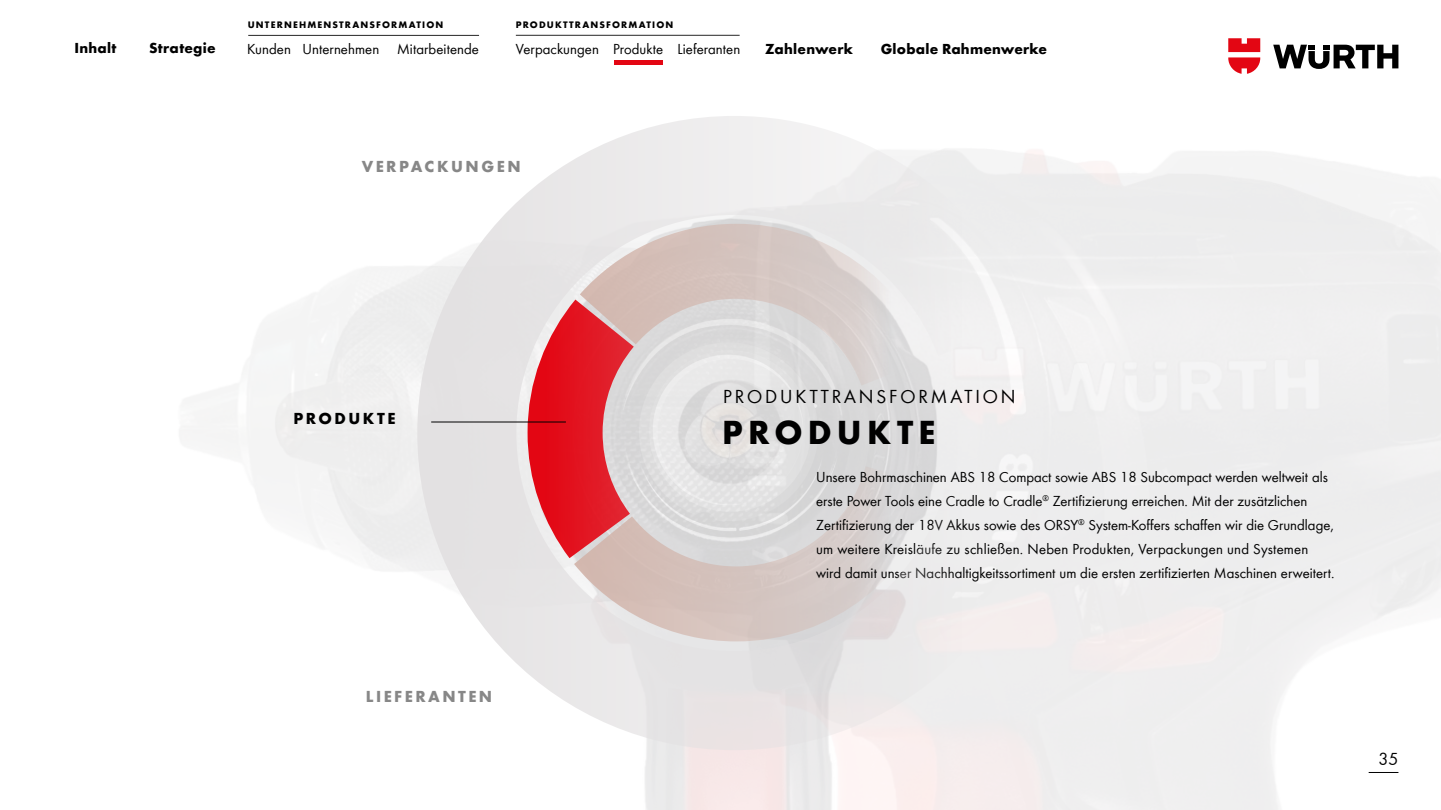
<style>
.page{position:relative;width:1441px;height:810px;background:#fff}
.page>*{position:absolute;margin:0;border:0;box-sizing:border-box;transform-origin:0 0}
.t1{font:700 34.5px "Wuerth";letter-spacing:.15em;color:#000}
.t2{font:19.5px "Wuerth";letter-spacing:.15em;color:#000}
.t3{font:18px "Wuerth";color:#000}
.t4{font:700 16.5px "Wuerth";letter-spacing:.15em;color:#878787}
.t5{font:700 16.5px "Wuerth";letter-spacing:.15em;color:#000}
.t6{font:15px/24px "Wuerth";color:#000}
.t7{font:700 15px "Wuerth";letter-spacing:.015em;color:#000}
.t8{font:700 9.75px "Wuerth";letter-spacing:.115em;color:#000}
</style>
<div class="page">
<div style="left:0;top:0;width:1440px;height:810px;background:linear-gradient(to bottom,#fbfbfb,#f6f5f5)"></div>
<svg style="left:404px;top:105px;width:650px;height:647px"></svg>
<hr style="left:431px;top:422px;width:135px;height:1px;background:#000">
<svg style="left:1272px;top:45px;width:126px;height:24px"></svg>
<svg style="left:1228px;top:38px;width:32px;height:36px"></svg>
<hr style="left:248px;top:35px;width:231px;height:1px;background:#000">
<hr style="left:516px;top:35px;width:223px;height:1px;background:#000">
<hr style="left:1368px;top:772px;width:30px;height:1px;background:#000">
<div style="left:614px;top:60px;width:49px;height:5px;background:#e30613"></div>
<p class="t7" style="left:74px;top:37px;width:43px">Inhalt</p>
<p class="t7" style="left:149px;top:37px;width:68px">Strategie</p>
<p class="t8" style="left:248px;top:17px;width:197px">UNTERNEHMENSTRANSFORMATION</p>
<p class="t8" style="left:516px;top:17px;width:159px">PRODUKTTRANSFORMATION</p>
<p class="t6" style="left:247px;top:36px;width:233px">Kunden Unternehmen Mitarbeitende</p>
<p class="t6" style="left:516px;top:36px;width:226px">Verpackungen Produkte Lieferanten</p>
<p class="t7" style="left:765px;top:38px;width:89px">Zahlenwerk</p>
<p class="t7" style="left:880px;top:38px;width:168px">Globale Rahmenwerke</p>
<p class="t4" style="left:361px;top:155px;width:160px">VERPACKUNGEN</p>
<p class="t5" style="left:293px;top:406px;width:103px">PRODUKTE</p>
<p class="t4" style="left:366px;top:684px;width:128px">LIEFERANTEN</p>
<h2 class="t2" style="left:723px;top:383px;width:294px">PRODUKTTRANSFORMATION</h2>
<h1 class="t1" style="left:722px;top:407px;width:215px">PRODUKTE</h1>
<p class="t6" style="left:816px;top:465px;width:520px">Unsere Bohrmaschinen ABS 18 Compact sowie ABS 18 Subcompact werden weltweit als erste Power Tools eine Cradle to Cradle<sup>®</sup> Zertifizierung erreichen. Mit der zusätzlichen Zertifizierung der 18V Akkus sowie des ORSY<sup>®</sup> System-Koffers schaffen wir die Grundlage, um weitere Kreisläufe zu schließen. Neben Produkten, Verpackungen und Systemen wird damit unser Nachhaltigkeitssortiment um die ersten zertifizierten Maschinen erweitert.</p>
<p class="t3" style="left:1378px;top:746px;width:21px">35</p>
</div>
